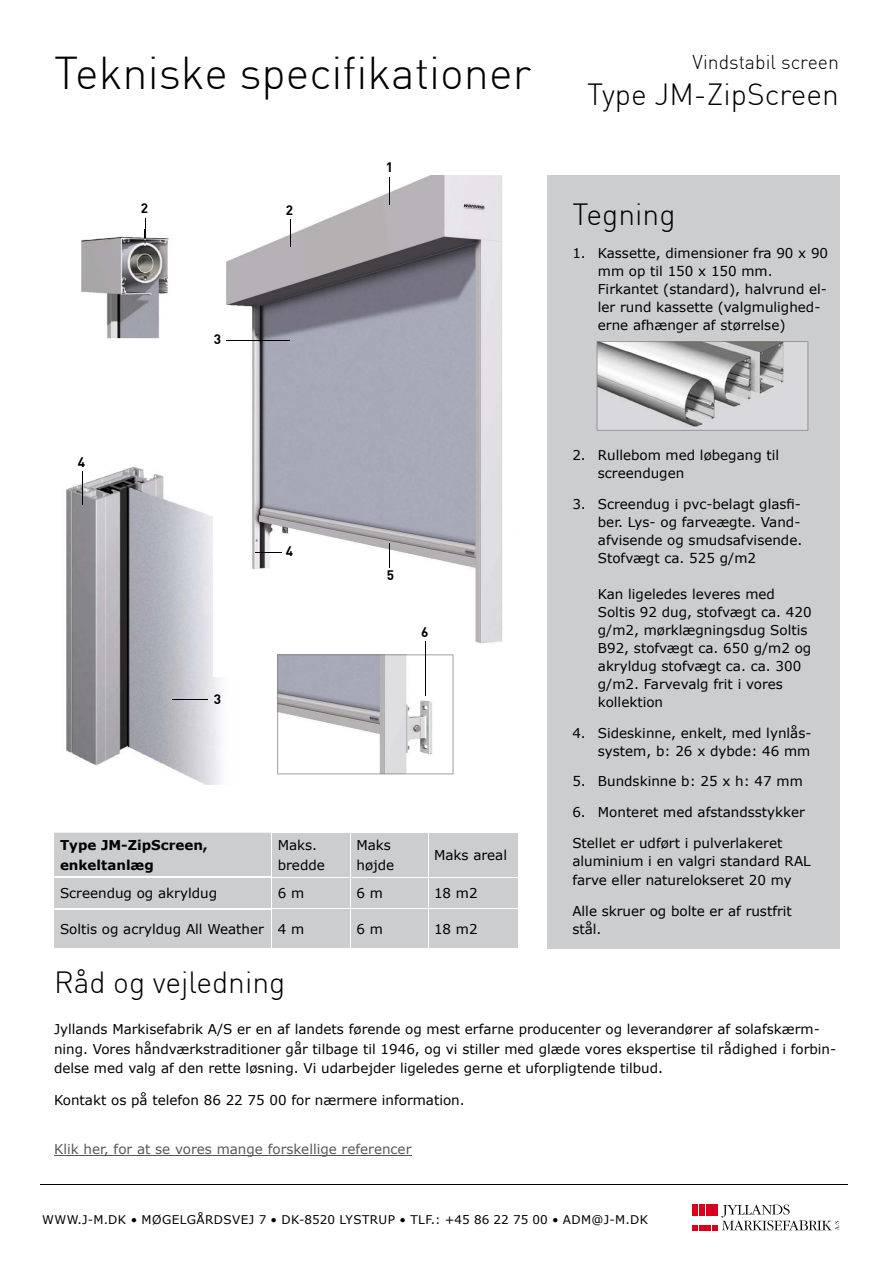
<style>
.page{position:relative;width:893px;height:1263px;background:#fff}
.page>*{position:absolute;margin:0;border:0;box-sizing:border-box;transform-origin:0 0}
.t1{font:300 45px "DIN";color:#000}
.t2{font:300 30px "DIN";color:#000}
.t3{font:300 19.5px "DIN";color:#000}
.t4{font:13.5px/18px "Verdana";color:#000}
.t5{font:13.5px "Verdana";color:#58585a}
.t6{font:700 13.5px/19.5px "Verdana";color:#000}
.t7{font:700 13.5px "DIN";color:#000}
.t8{font:12px "Verdana";letter-spacing:.035em;color:#000}
</style>
<div class="page">
<hr style="left:40px;top:1184px;width:808px;height:1px;background:#000">
<div style="left:547px;top:175px;width:292px;height:773px;background:#cccdce"></div>
<hr style="left:54px;top:1155px;width:357px;height:1px;background:#58585a">
<svg style="left:693px;top:1204px;width:146px;height:26px"></svg>
<svg style="left:597px;top:341px;width:211px;height:90px"></svg>
<img style="left:66px;top:466px;width:155px;height:318px">
<img style="left:214px;top:176px;width:289px;height:501px">
<hr style="left:82px;top:471px;width:1px;height:34px;background:#000">
<svg style="left:290px;top:220px;width:1px;height:27px"></svg>
<svg style="left:390px;top:177px;width:1px;height:27px"></svg>
<svg style="left:390px;top:544px;width:1px;height:24px"></svg>
<hr style="left:226px;top:340px;width:64px;height:1px;background:#000">
<hr style="left:173px;top:699px;width:35px;height:1px;background:#000">
<svg style="left:255px;top:552px;width:27px;height:1px"></svg>
<img style="left:81px;top:230px;width:88px;height:108px">
<svg style="left:145px;top:218px;width:1px;height:27px"></svg>
<svg style="left:277px;top:654px;width:176px;height:120px"></svg>
<hr style="left:425px;top:642px;width:1px;height:54px;background:#000">
<div style="left:54px;top:833px;width:464px;height:115px;background:#cccdce"></div>
<hr style="left:271px;top:833px;width:1px;height:44px;background:#fff">
<hr style="left:271px;top:877px;width:1px;height:31px;background:#fff">
<hr style="left:271px;top:909px;width:1px;height:39px;background:#fff">
<hr style="left:54px;top:876px;width:217px;height:2px;background:#fff">
<hr style="left:54px;top:908px;width:217px;height:2px;background:#fff">
<hr style="left:271px;top:877px;width:79px;height:1px;background:#fff">
<hr style="left:271px;top:908px;width:79px;height:1px;background:#fff">
<hr style="left:350px;top:833px;width:1px;height:44px;background:#fff">
<hr style="left:428px;top:833px;width:1px;height:44px;background:#fff">
<hr style="left:350px;top:877px;width:78px;height:1px;background:#fff">
<hr style="left:350px;top:877px;width:1px;height:31px;background:#fff">
<hr style="left:428px;top:877px;width:90px;height:1px;background:#fff">
<hr style="left:428px;top:877px;width:1px;height:31px;background:#fff">
<hr style="left:350px;top:908px;width:78px;height:1px;background:#fff">
<hr style="left:350px;top:909px;width:1px;height:39px;background:#fff">
<hr style="left:428px;top:908px;width:90px;height:1px;background:#fff">
<hr style="left:428px;top:909px;width:1px;height:39px;background:#fff">
<h1 class="t1" style="left:54px;top:45px;width:479px">Tekniske specifikationer</h1>
<p class="t7" style="left:141px;top:200px;width:9px">2</p>
<p class="t7" style="left:214px;top:331px;width:9px">3</p>
<p class="t7" style="left:286px;top:201px;width:9px">2</p>
<p class="t7" style="left:386px;top:158px;width:9px">1</p>
<h3 class="t3" style="left:693px;top:50px;width:148px">Vindstabil screen</h3>
<h2 class="t2" style="left:587px;top:76px;width:253px">Type JM-ZipScreen</h2>
<h2 class="t2" style="left:572px;top:195px;width:105px">Tegning</h2>
<p class="t4" style="left:598px;top:244px;width:232px;text-indent:-26px">1. Kassette, dimensioner fra 90 x 90 mm op til 150 x 150 mm.<br>Firkantet (standard), halvrund el&shy;ler rund kassette (valgmulighed&shy;erne afhænger af størrelse)</p>
<p class="t7" style="left:78px;top:453px;width:9px">4</p>
<p class="t7" style="left:214px;top:690px;width:9px">3</p>
<p class="t7" style="left:286px;top:542px;width:9px">4</p>
<p class="t7" style="left:387px;top:567px;width:9px">5</p>
<p class="t7" style="left:421px;top:623px;width:9px">6</p>
<p class="t6" style="left:60px;top:835px;width:149px">Type JM-ZipScreen, enkeltanlæg</p>
<p class="t4" style="left:278px;top:835px;width:49px;line-height:19.5px">Maks. bredde</p>
<p class="t4" style="left:356px;top:835px;width:39px;line-height:19.5px">Maks højde</p>
<p class="t4" style="left:434px;top:846px;width:75px">Maks areal</p>
<p class="t4" style="left:60px;top:884px;width:159px">Screendug og akryldug</p>
<p class="t4" style="left:278px;top:884px;width:28px">6 m</p>
<p class="t4" style="left:356px;top:884px;width:28px">6 m</p>
<p class="t4" style="left:434px;top:884px;width:45px">18 m2</p>
<p class="t4" style="left:60px;top:920px;width:246px">Soltis og acryldug All Weather 4 m</p>
<p class="t4" style="left:356px;top:920px;width:28px">6 m</p>
<p class="t4" style="left:434px;top:920px;width:45px">18 m2</p>
<p class="t4" style="left:598px;top:446px;width:183px;text-indent:-26px">2. Rullebom med løbegang til screendugen</p>
<p class="t4" style="left:598px;top:495px;width:206px;text-indent:-26px">3. Screendug i pvc-belagt glasfi&shy;ber. Lys- og farveægte. Vand&shy;afvisende og smudsafvisende.<br>Stofvægt ca. 525 g/m2</p>
<p class="t4" style="left:598px;top:585px;width:215px">Kan ligeledes leveres med<br>Soltis 92 dug, stofvægt ca. 420 g/m2, mørklægningsdug Soltis<br>B92, stofvægt ca. 650 g/m2 og akryldug stofvægt ca. ca. 300 g/m2. Farvevalg frit i vores kollektion</p>
<p class="t4" style="left:572px;top:723px;width:241px;text-align:right">4. Sideskinne, enkelt, med lynlås&shy;system, b: 26 x dybde: 46 mm</p>
<p class="t4" style="left:572px;top:772px;width:232px">5. Bundskinne b: 25 x h: 47 mm</p>
<p class="t4" style="left:572px;top:803px;width:234px">6. Monteret med afstandsstykker</p>
<p class="t4" style="left:572px;top:834px;width:240px">Stellet er udført i pulverlakeret aluminium i en valgri standard RAL</p>
<p class="t4" style="left:572px;top:871px;width:221px">farve eller naturelokseret 20 my</p>
<p class="t4" style="left:572px;top:902px;width:221px">Alle skruer og bolte er af rustfrit stål.</p>
<h2 class="t2" style="left:54px;top:964px;width:233px">Råd og vejledning</h2>
<p class="t4" style="left:54px;top:1019px;width:784px;line-height:19.5px">Jyllands Markisefabrik A/S er en af landets førende og mest erfarne producenter og leverandører af solafskærm&shy;ning. Vores håndværkstraditioner går tilbage til 1946, og vi stiller med glæde vores ekspertise til rådighed i forbin&shy;delse med valg af den rette løsning. Vi udarbejder ligeledes gerne et uforpligtende tilbud.</p>
<p class="t4" style="left:54px;top:1091px;width:412px">Kontakt os på telefon 86 22 75 00 for nærmere information.</p>
<p class="t5" style="left:54px;top:1140px;width:359px">Klik her, for at se vores mange forskellige referencer</p>
<p class="t8" style="left:42px;top:1211px;width:607px">WWW.J-M.DK • MØGELGÅRDSVEJ 7 • DK-8520 LYSTRUP • TLF.: +45 86 22 75 00 • ADM@J-M.DK</p>
</div>
